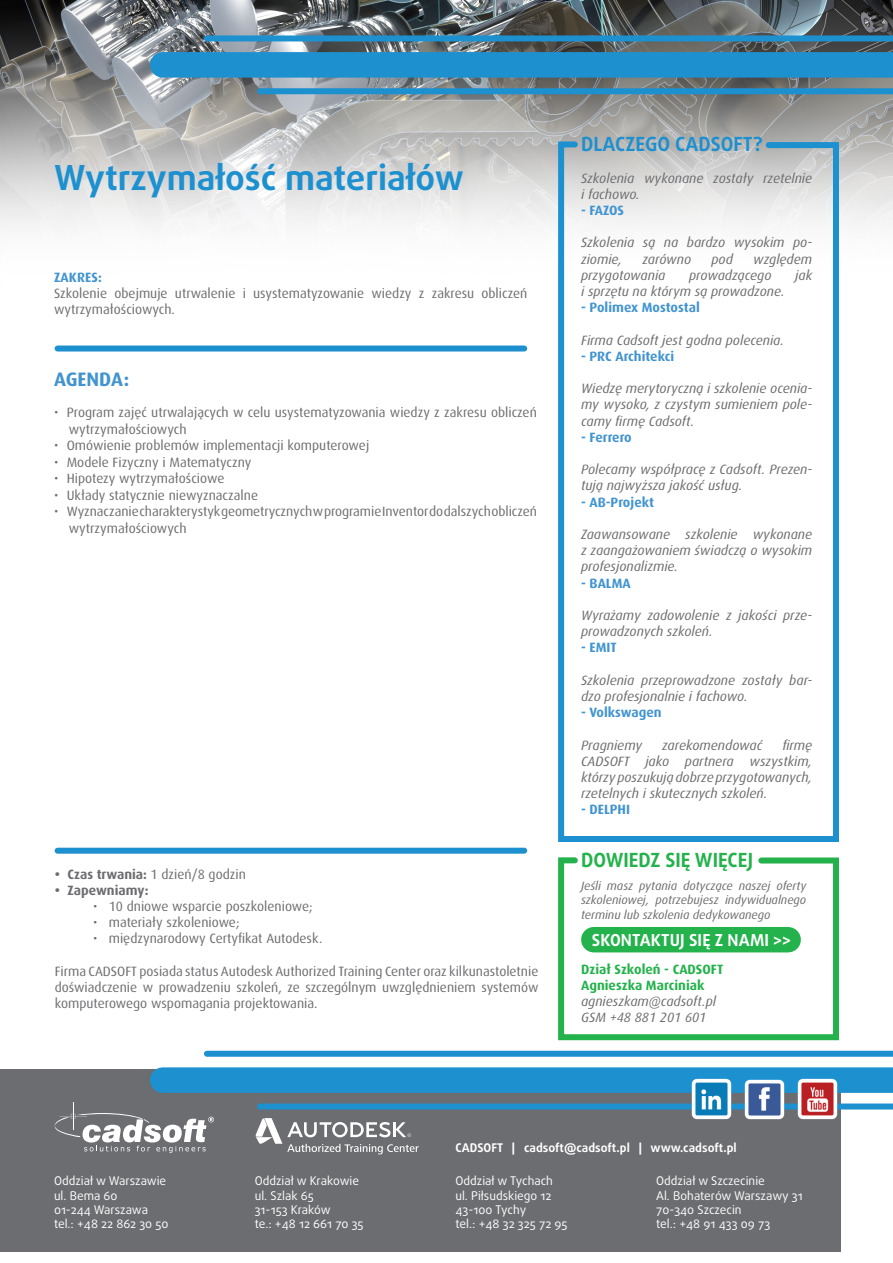
<style>
.page{position:relative;width:893px;height:1263px;background:#fff}
.page>*{position:absolute;margin:0;border:0;box-sizing:border-box;transform-origin:0 0}
.t1{font:700 34.5px "Daxline Pro";color:#1d90d0}
.t2{font:700 19.5px "Daxline Pro";color:#1d90d0}
.t3{font:700 19.5px "Daxline Pro";color:#23b24b}
.t4{font:700 19.5px "Dax Pro";color:#4194d0}
.t5{font:700 16.5px "Daxline Pro";letter-spacing:.01em;color:#fff}
.t6{font:13.5px/16.2px "Dax Pro";color:#6c6d70}
.t7{font:italic 13.5px/16.2px "Dax Pro";color:#6c6d70}
.t8{font:700 13.5px "Dax Pro";color:#4194d0}
.t9{font:700 13.5px "Dax Pro";color:#23b24b}
.t10{font:700 13.5px "Dax Pro";color:#6c6d70}
.t11{font:12px "Daxline Pro";color:#fff}
.t12{font:italic 12px/14.4px "Dax Pro";color:#6c6d70;text-align:justify}
.t13{font:700 12px "Daxline Pro";color:#fff}
.s1{font-weight:700}
</style>
<div class="page">
<img style="left:0;top:0;width:893px;height:229px">
<div style="left:0;top:1069px;width:840px;height:183px;background:#6c6d70"></div>
<div style="left:163px;top:1067px;width:730px;height:26px;background:#1d90d0"></div>
<div style="left:163px;top:52px;width:730px;height:26px;background:#1d90d0"></div>
<div style="left:207px;top:1051px;width:686px;height:6px;background:#1d90d0"></div>
<div style="left:58px;top:848px;width:466px;height:6px;background:#1d90d0"></div>
<div style="left:207px;top:35px;width:686px;height:6px;background:#1d90d0"></div>
<div style="left:260px;top:1103px;width:633px;height:6px;background:#1d90d0"></div>
<div style="left:260px;top:88px;width:633px;height:6px;background:#1d90d0"></div>
<svg style="left:555px;top:138px;width:287px;height:704px"></svg>
<svg style="left:558px;top:857px;width:281px;height:184px"></svg>
<svg style="left:255px;top:1118px;width:164px;height:36px"></svg>
<img style="left:55px;top:1120px;width:4px;height:11px">
<svg style="left:59px;top:1102px;width:155px;height:51px"></svg>
<div style="left:58px;top:345px;width:466px;height:6px;background:#1d90d0"></div>
<img style="left:743px;top:1079px;width:43px;height:41px">
<img style="left:690px;top:1078px;width:43px;height:42px">
<img style="left:796px;top:1078px;width:43px;height:42px">
<div style="left:594px;top:927px;width:194px;height:25px;background:#23b24b"></div>
<p class="t1" style="left:54px;top:155px;width:411px">Wytrzymałość materiałów</p>
<p class="t8" style="left:54px;top:268px;width:49px">ZAKRES:</p>
<p class="t6" style="left:54px;top:285px;width:475px">Szkolenie obejmuje utrwalenie i usystematyzowanie wiedzy z zakresu obliczeń wytrzymałościowych.</p>
<p class="t4" style="left:54px;top:367px;width:77px">AGENDA:</p>
<p class="t6" style="left:69px;top:404px;width:469px;text-indent:-15px">• Program zajęć utrwalających w celu usystematyzowania wiedzy z zakresu obliczeń wytrzymałościowych</p>
<p class="t6" style="left:54px;top:437px;width:317px">• Omówienie problemów implementacji komputerowej</p>
<p class="t6" style="left:54px;top:453px;width:199px">• Modele Fizyczny i Matematyczny</p>
<p class="t6" style="left:54px;top:470px;width:172px">• Hipotezy wytrzymałościowe</p>
<p class="t6" style="left:54px;top:486px;width:206px">• Układy statycznie niewyznaczalne</p>
<p class="t6" style="left:69px;top:503px;width:470px;text-indent:-15px">• Wyznaczanie charakterystyk geometrycznych w programie Inventor do dalszych obliczeń wytrzymałościowych</p>
<p class="t6" style="left:55px;top:865px;width:193px"><span class="s1">• Czas trwania:</span> 1 dzień/8 godzin</p>
<p class="t10" style="left:55px;top:881px;width:95px">• Zapewniamy:</p>
<p class="t6" style="left:93px;top:898px;width:221px">• 10 dniowe wsparcie poszkoleniowe;</p>
<p class="t6" style="left:93px;top:914px;width:148px">• materiały szkoleniowe;</p>
<p class="t6" style="left:93px;top:930px;width:231px">• międzynarodowy Certyfikat Autodesk.</p>
<p class="t6" style="left:55px;top:963px;width:485px;text-align:justify">Firma CADSOFT posiada status Autodesk Authorized Training Center oraz kilkunastoletnie doświadczenie w prowadzeniu szkoleń, ze szczególnym uwzględnieniem systemów komputerowego wspomagania projektowania.</p>
<p class="t2" style="left:581px;top:131px;width:183px">DLACZEGO CADSOFT?</p>
<p class="t7" style="left:581px;top:169px;width:233px">Szkolenia wykonane zostały rzetelnie i fachowo.</p>
<p class="t8" style="left:581px;top:202px;width:45px">- FAZOS</p>
<p class="t7" style="left:581px;top:234px;width:233px">Szkolenia są na bardzo wysokim po&shy;ziomie,</p>
<p class="t7" style="left:642px;top:250px;width:50px">zarówno</p>
<p class="t7" style="left:711px;top:250px;width:23px">pod</p>
<p class="t7" style="left:753px;top:250px;width:61px">względem</p>
<p class="t7" style="left:581px;top:267px;width:86px">przygotowania</p>
<p class="t7" style="left:689px;top:267px;width:84px">prowadzącego</p>
<p class="t7" style="left:795px;top:267px;width:18px">jak</p>
<p class="t7" style="left:581px;top:283px;width:205px">i sprzętu na którym są prowadzone.</p>
<p class="t8" style="left:581px;top:299px;width:120px">- Polimex Mostostal</p>
<p class="t7" style="left:581px;top:331px;width:204px">Firma Cadsoft jest godna polecenia.</p>
<p class="t8" style="left:581px;top:347px;width:95px">- PRC Architekci</p>
<p class="t7" style="left:581px;top:380px;width:233px;text-align:justify">Wiedzę merytoryczną i szkolenie ocenia&shy;my wysoko, z czystym sumieniem pole&shy;camy firmę Cadsoft.</p>
<p class="t8" style="left:581px;top:428px;width:52px">- Ferrero</p>
<p class="t7" style="left:581px;top:461px;width:233px">Polecamy współpracę z Cadsoft. Prezen&shy;tują najwyższa jakość usług.</p>
<p class="t8" style="left:581px;top:493px;width:75px">- AB-Projekt</p>
<p class="t7" style="left:581px;top:526px;width:233px;text-align:justify">Zaawansowane szkolenie wykonane z zaangażowaniem świadczą o wysokim profesjonalizmie.</p>
<p class="t8" style="left:581px;top:574px;width:51px">- BALMA</p>
<p class="t7" style="left:581px;top:607px;width:233px">Wyrażamy zadowolenie z jakości prze&shy;prowadzonych szkoleń.</p>
<p class="t8" style="left:581px;top:639px;width:37px">- EMIT</p>
<p class="t7" style="left:581px;top:672px;width:233px">Szkolenia przeprowadzone zostały bar&shy;dzo profesjonalnie i fachowo.</p>
<p class="t8" style="left:581px;top:704px;width:82px">- Volkswagen</p>
<p class="t7" style="left:581px;top:736px;width:63px">Pragniemy</p>
<p class="t7" style="left:662px;top:736px;width:102px">zarekomendować</p>
<p class="t7" style="left:581px;top:736px;width:233px;text-align:justify;text-indent:201px">firmę CADSOFT jako partnera wszystkim, którzy poszukują dobrze przygotowanych, rzetelnych i skutecznych szkoleń.</p>
<p class="t8" style="left:581px;top:801px;width:51px">- DELPHI</p>
<p class="t3" style="left:581px;top:847px;width:174px">DOWIEDZ SIĘ WIĘCEJ</p>
<p class="t12" style="left:581px;top:878px;width:227px">Jeśli masz pytania dotyczące naszej oferty szkoleniowej, potrzebujesz indywidualnego terminu lub szkolenia dedykowanego</p>
<p class="t5" style="left:592px;top:929px;width:201px">SKONTAKTUJ SIĘ Z NAMI &gt;&gt;</p>
<p class="t9" style="left:581px;top:960px;width:144px">Dział Szkoleń - CADSOFT</p>
<p class="t9" style="left:581px;top:976px;width:125px">Agnieszka Marciniak</p>
<p class="t7" style="left:581px;top:993px;width:136px">agnieszkam@cadsoft.pl</p>
<p class="t7" style="left:581px;top:1009px;width:127px">GSM +48 881 201 601</p>
<p class="t11" style="left:54px;top:1173px;width:114px">Oddział w Warszawie</p>
<p class="t11" style="left:54px;top:1187px;width:65px">ul. Bema 60</p>
<p class="t11" style="left:54px;top:1202px;width:96px">01-244 Warszawa</p>
<p class="t11" style="left:54px;top:1216px;width:116px">tel.: +48 22 862 30 50</p>
<p class="t11" style="left:255px;top:1173px;width:106px">Oddział w Krakowie</p>
<p class="t11" style="left:255px;top:1187px;width:61px">ul. Szlak 65</p>
<p class="t11" style="left:255px;top:1202px;width:78px">31-153 Kraków</p>
<p class="t11" style="left:255px;top:1216px;width:110px">te.: +48 12 661 70 35</p>
<p class="t13" style="left:455px;top:1140px;width:283px">CADSOFT | cadsoft@cadsoft.pl | www.cadsoft.pl</p>
<p class="t11" style="left:455px;top:1173px;width:99px">Oddział w Tychach</p>
<p class="t11" style="left:455px;top:1187px;width:98px">ul. Piłsudskiego 12</p>
<p class="t11" style="left:455px;top:1202px;width:72px">43-100 Tychy</p>
<p class="t11" style="left:455px;top:1216px;width:114px">tel.: +48 32 325 72 95</p>
<p class="t11" style="left:656px;top:1173px;width:110px">Oddział w Szczecinie</p>
<p class="t11" style="left:656px;top:1187px;width:148px">Al. Bohaterów Warszawy 31</p>
<p class="t11" style="left:656px;top:1202px;width:87px">70-340 Szczecin</p>
<p class="t11" style="left:656px;top:1216px;width:116px">tel.: +48 91 433 09 73</p>
</div>
